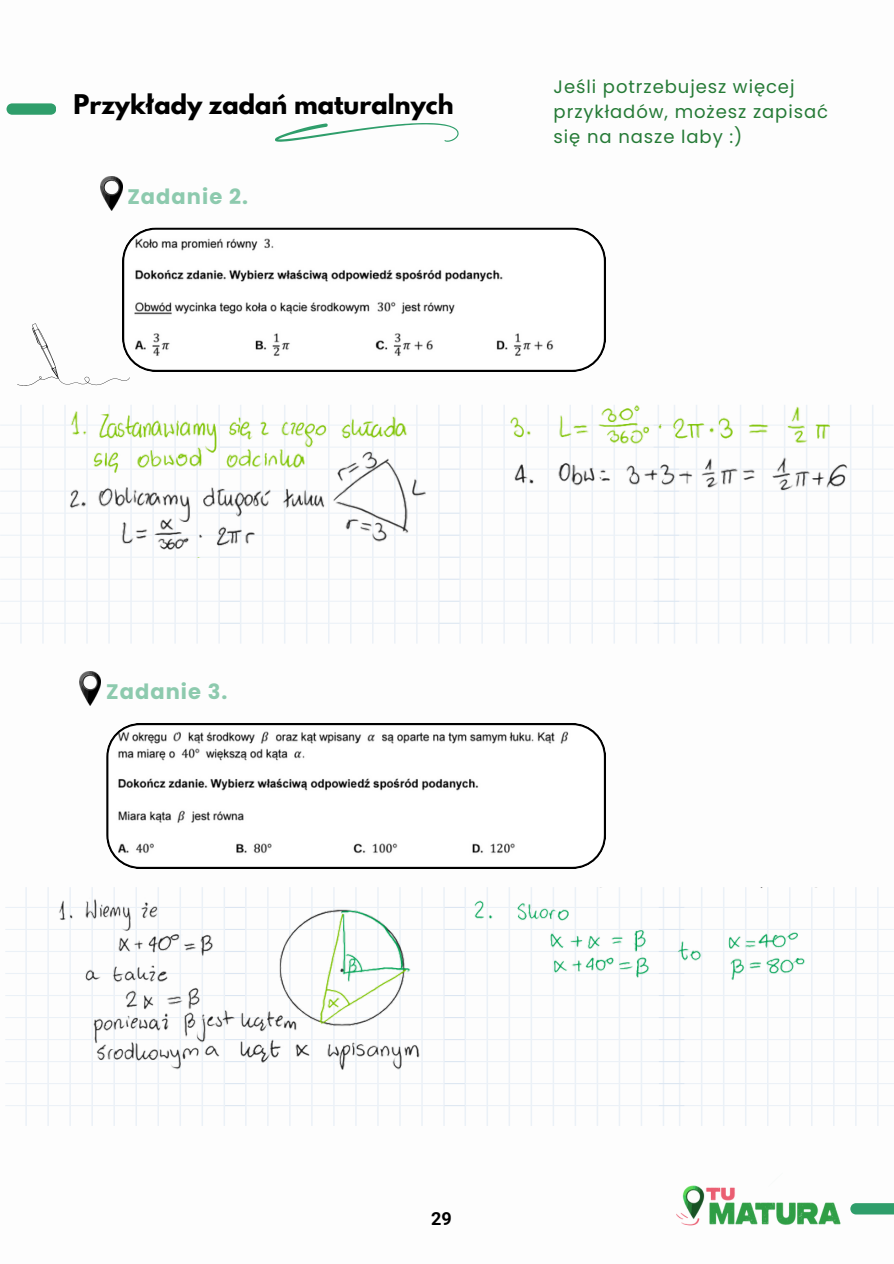
<style>
.page{position:relative;width:894px;height:1264px;background:#fff}
.page>*{position:absolute;margin:0;border:0;box-sizing:border-box;transform-origin:0 0}
.t1{font:700 24px "League Spartan";color:#000}
.t2{font:700 21px "Poppins";letter-spacing:.05em;color:#8dcaae}
.t3{font:18px/24.8px "Poppins";letter-spacing:.05em;color:#257a36}
.t4{font:700 18px "Roboto";color:#000}
</style>
<div class="page">
<svg style="left:17px;top:323px;width:113px;height:63px"></svg>
<svg style="left:275px;top:123px;width:184px;height:19px"></svg>
<svg style="left:7px;top:103px;width:49px;height:12px"></svg>
<img style="left:79px;top:671px;width:22px;height:34px">
<img style="left:676px;top:1185px;width:165px;height:41px">
<svg style="left:850px;top:1203px;width:43px;height:11px"></svg>
<img style="left:101px;top:177px;width:21px;height:33px">
<svg style="left:122px;top:227px;width:484px;height:144px"></svg>
<svg style="left:106px;top:723px;width:500px;height:146px"></svg>
<svg style="left:679px;top:504px;width:214px;height:139px"></svg>
<svg style="left:0;top:405px;width:220px;height:238px"></svg>
<svg style="left:220px;top:558px;width:219px;height:85px"></svg>
<svg style="left:439px;top:504px;width:240px;height:139px"></svg>
<svg style="left:684px;top:887px;width:209px;height:238px"></svg>
<svg style="left:5px;top:887px;width:220px;height:238px"></svg>
<svg style="left:225px;top:1078px;width:219px;height:47px"></svg>
<svg style="left:444px;top:996px;width:240px;height:129px"></svg>
<img style="left:31px;top:405px;width:455px;height:153px">
<img style="left:31px;top:887px;width:428px;height:191px">
<img style="left:459px;top:887px;width:416px;height:109px">
<img style="left:470px;top:405px;width:423px;height:99px">
<h1 class="t1" style="left:73px;top:92px;width:381px">Przykłady zadań maturalnych</h1>
<h2 class="t2" style="left:127px;top:182px;width:122px">Zadanie 2.</h2>
<p class="t3" style="left:553px;top:75px;width:276px">Jeśli potrzebujesz więcej przykładów, możesz zapisać się na nasze laby :)</p>
<p class="t2" style="left:106px;top:677px;width:123px">Zadanie 3.</p>
<p class="t4" style="left:431px;top:1208px;width:22px">29</p>
</div>
